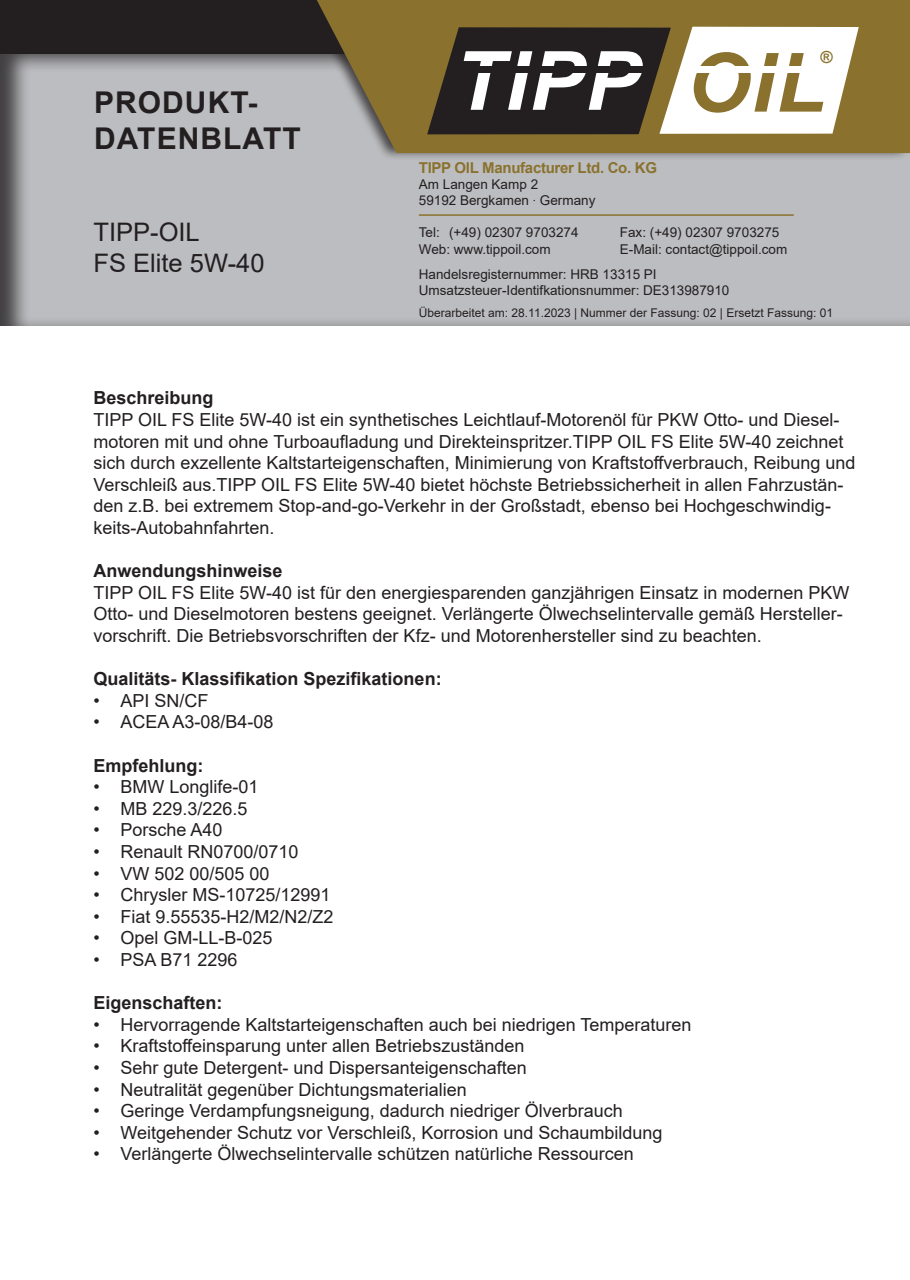
<style>
.page{position:relative;width:910px;height:1280px;background:#fff}
.page>*{position:absolute;margin:0;border:0;box-sizing:border-box;transform-origin:0 0}
.t1{font:italic 700 81.75px "Arial";letter-spacing:.015em;color:#fff}
.t2{font:700 30px/36px "Arial";letter-spacing:.035em;color:#231f20}
.t3{font:25.5px "Arial";color:#231f20}
.t4{font:18px/21.6px "Arial";color:#231f20}
.t5{font:700 18px "Arial";color:#231f20}
.t6{font:700 16.65px "Arial";color:#8a722e}
.t7{font:700 15px "Arial";letter-spacing:-.02em;color:#8a722e}
.t8{font:13.5px/16.2px "Arial";color:#231f20}
.t9{font:12px "Arial";color:#231f20}
.s1{color:#8a722e}
.s2{font-family:"Helvetica Neue LT Std";font-weight:100;font-stretch:condensed}
</style>
<div class="page">
<div style="left:0;top:52px;width:910px;height:276px;background:#231f20;opacity:.75"></div>
<div style="left:0;top:0;width:910px;height:53px;background:#231f20"></div>
<div style="left:300px;top:0;width:610px;height:161px;background:#231f20;opacity:.75"></div>
<svg style="left:317px;top:0;width:593px;height:153px;background:#8b773c"></svg>
<svg style="left:427px;top:27px;width:432px;height:107px"></svg>
<div style="left:454px;top:51px;width:183px;height:77px;background:#231f20"></div>
<div style="left:477px;top:66px;width:171px;height:7px;background:#231f20"></div>
<div style="left:694px;top:66px;width:109px;height:6px;background:#fff"></div>
<hr style="left:419px;top:214px;width:375px;height:2px;background:#8a722e">
<h2 class="t2" style="left:94px;top:85px;width:208px">PRODUKT-<br>DATENBLATT</h2>
<p class="t3" style="left:94px;top:215px;width:108px">TIPP-OIL</p>
<p class="t3" style="left:94px;top:245px;width:172px">FS Elite 5W-40</p>
<h1 class="t1" style="left:454px;top:27px;width:373px">TIPP <span class="s1">OIL</span></h1>
<p class="t6" style="left:820px;top:47px;width:14px">®</p>
<p class="t7" style="left:419px;top:157px;width:240px">TIPP OIL Manufacturer Ltd. Co. KG</p>
<p class="t8" style="left:419px;top:176px;width:178px">Am Langen Kamp 2<br>59192 Bergkamen <span class="s2">·</span> Germany</p>
<p class="t8" style="left:419px;top:224px;width:161px">Tel: (+49) 02307 9703274</p>
<p class="t8" style="left:620px;top:224px;width:161px">Fax: (+49) 02307 9703275</p>
<p class="t8" style="left:419px;top:241px;width:133px">Web: www.tippoil.com</p>
<p class="t8" style="left:419px;top:236px;width:370px;line-height:25.2px;text-indent:201px">E-Mail: contact@tippoil.com<br>Handelsregisternummer: HRB 13315 PI</p>
<p class="t8" style="left:419px;top:282px;width:312px">Umsatzsteuer-Identifkationsnummer: DE313987910</p>
<p class="t9" style="left:419px;top:305px;width:416px">Überarbeitet am: 28.11.2023 | Nummer der Fassung: 02 | Ersetzt Fassung: 01</p>
<p class="t5" style="left:94px;top:385px;width:122px">Beschreibung</p>
<p class="t4" style="left:94px;top:409px;width:763px">TIPP OIL FS Elite 5W-40 ist ein synthetisches Leichtlauf-Motorenöl für PKW Otto- und Diesel&shy;motoren mit und ohne Turboaufladung und Direkteinspritzer.TIPP OIL FS Elite 5W-40 zeichnet sich durch exzellente Kaltstarteigenschaften, Minimierung von Kraftstoffverbrauch, Reibung und Verschleiß aus.TIPP OIL FS Elite 5W-40 bietet höchste Betriebssicherheit in allen Fahrzustän&shy;den z.B. bei extremem Stop-and-go-Verkehr in der Großstadt, ebenso bei Hochgeschwindig&shy;keits-Autobahnfahrten.</p>
<p class="t5" style="left:94px;top:558px;width:191px">Anwendungshinweise</p>
<p class="t4" style="left:94px;top:581px;width:757px">TIPP OIL FS Elite 5W-40 ist für den energiesparenden ganzjährigen Einsatz in modernen PKW<br>Otto- und Dieselmotoren bestens geeignet. Verlängerte Ölwechselintervalle gemäß Hersteller&shy;vorschrift. Die Betriebsvorschriften der Kfz- und Motorenhersteller sind zu beachten.</p>
<p class="t5" style="left:94px;top:666px;width:350px">Qualitäts- Klassifikation Spezifikationen:</p>
<p class="t4" style="left:94px;top:689px;width:117px">• API SN/CF</p>
<p class="t4" style="left:94px;top:711px;width:182px">• ACEA A3-08/B4-08</p>
<p class="t5" style="left:94px;top:752px;width:111px">Empfehlung:</p>
<p class="t4" style="left:94px;top:776px;width:167px">• BMW Longlife-01</p>
<p class="t4" style="left:94px;top:797px;width:156px">• MB 229.3/226.5</p>
<p class="t4" style="left:94px;top:819px;width:131px">• Porsche A40</p>
<p class="t4" style="left:94px;top:841px;width:207px">• Renault RN0700/0710</p>
<p class="t4" style="left:94px;top:862px;width:178px">• VW 502 00/505 00</p>
<p class="t4" style="left:94px;top:884px;width:239px">• Chrysler MS-10725/12991</p>
<p class="t4" style="left:94px;top:905px;width:242px">• Fiat 9.55535-H2/M2/N2/Z2</p>
<p class="t4" style="left:94px;top:927px;width:181px">• Opel GM-LL-B-025</p>
<p class="t4" style="left:94px;top:949px;width:146px">• PSA B71 2296</p>
<p class="t5" style="left:94px;top:990px;width:131px">Eigenschaften:</p>
<p class="t4" style="left:94px;top:1013px;width:600px">• Hervorragende Kaltstarteigenschaften auch bei niedrigen Temperaturen</p>
<p class="t4" style="left:94px;top:1035px;width:432px">• Kraftstoffeinsparung unter allen Betriebszuständen</p>
<p class="t4" style="left:94px;top:1057px;width:435px">• Sehr gute Detergent- und Dispersanteigenschaften</p>
<p class="t4" style="left:94px;top:1078px;width:375px">• Neutralität gegenüber Dichtungsmaterialien</p>
<p class="t4" style="left:94px;top:1100px;width:531px">• Geringe Verdampfungsneigung, dadurch niedriger Ölverbrauch</p>
<p class="t4" style="left:94px;top:1121px;width:570px">• Weitgehender Schutz vor Verschleiß, Korrosion und Schaumbildung</p>
<p class="t4" style="left:94px;top:1143px;width:542px">• Verlängerte Ölwechselintervalle schützen natürliche Ressourcen</p>
</div>
